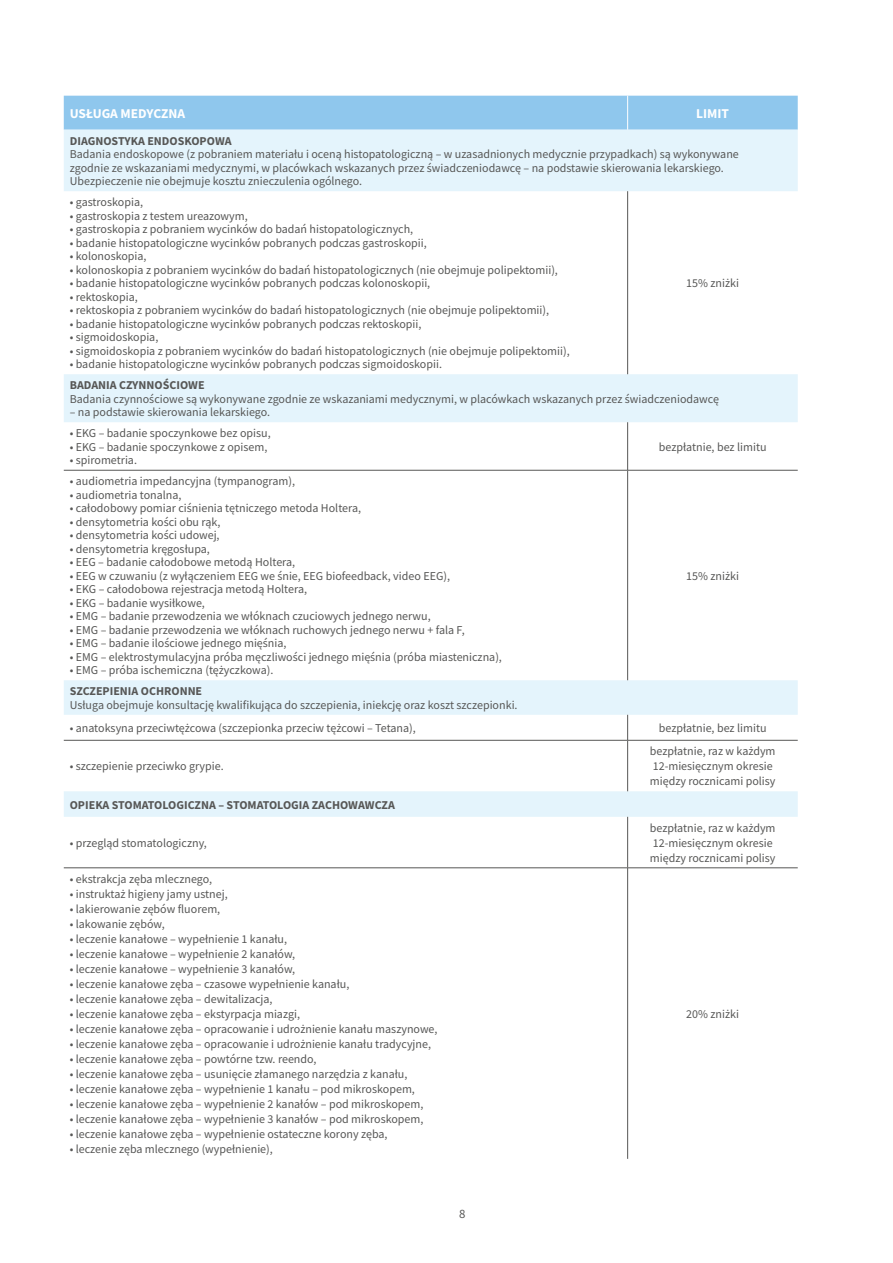
<style>
.page{position:relative;width:893px;height:1263px;background:#fff}
.page>*{position:absolute;margin:0;border:0;box-sizing:border-box;transform-origin:0 0}
.t1{font:700 13.5px "Source Sans Pro";color:#fff}
.t2{font:12.75px "Source Sans Pro";color:#575756}
.t3{font:12px/15px "Source Sans Pro";color:#575756}
.t4{font:700 12px "Source Sans Pro";color:#575756}
</style>
<div class="page">
<div style="left:64px;top:96px;width:734px;height:34px;background:#8fc7ed"></div>
<svg style="left:64px;top:130px;width:734px;height:687px"></svg>
<hr style="left:627px;top:191px;width:1px;height:183px;background:#575756">
<hr style="left:627px;top:422px;width:1px;height:48px;background:#575756">
<hr style="left:627px;top:470px;width:1px;height:210px;background:#575756">
<svg style="left:627px;top:715px;width:1px;height:25px"></svg>
<hr style="left:627px;top:740px;width:1px;height:51px;background:#575756">
<hr style="left:627px;top:817px;width:1px;height:50px;background:#575756">
<hr style="left:627px;top:868px;width:1px;height:291px;background:#575756">
<hr style="left:627px;top:96px;width:1px;height:34px;background:#fff">
<hr style="left:64px;top:470px;width:564px;height:1px;background:#575756">
<hr style="left:628px;top:470px;width:170px;height:1px;background:#575756">
<hr style="left:64px;top:740px;width:564px;height:1px;background:#575756">
<hr style="left:628px;top:740px;width:170px;height:1px;background:#575756">
<hr style="left:64px;top:867px;width:564px;height:1px;background:#575756">
<hr style="left:628px;top:867px;width:170px;height:1px;background:#575756">
<p class="t1" style="left:70px;top:104px;width:117px">USŁUGA MEDYCZNA</p>
<p class="t1" style="left:696px;top:104px;width:34px">LIMIT</p>
<p class="t4" style="left:70px;top:133px;width:163px">DIAGNOSTYKA ENDOSKOPOWA</p>
<p class="t3" style="left:70px;top:147px;width:671px;line-height:13.5px">Badania endoskopowe (z pobraniem materiału i oceną histopatologiczną – w uzasadnionych medycznie przypadkach) są wykonywane zgodnie ze wskazaniami medycznymi, w placówkach wskazanych przez świadczeniodawcę – na podstawie skierowania lekarskiego.<br>Ubezpieczenie nie obejmuje kosztu znieczulenia ogólnego.</p>
<p class="t3" style="left:70px;top:195px;width:75px">• gastroskopia,</p>
<p class="t3" style="left:70px;top:208px;width:179px">• gastroskopia z testem ureazowym,</p>
<p class="t3" style="left:70px;top:222px;width:345px">• gastroskopia z pobraniem wycinków do badań histopatologicznych,</p>
<p class="t3" style="left:70px;top:235px;width:358px">• badanie histopatologiczne wycinków pobranych podczas gastroskopii,</p>
<p class="t3" style="left:70px;top:249px;width:78px">• kolonoskopia,</p>
<p class="t3" style="left:70px;top:262px;width:490px">• kolonoskopia z pobraniem wycinków do badań histopatologicznych (nie obejmuje polipektomii),</p>
<p class="t3" style="left:70px;top:276px;width:362px">• badanie histopatologiczne wycinków pobranych podczas kolonoskopii,</p>
<p class="t3" style="left:70px;top:289px;width:70px">• rektoskopia,</p>
<p class="t3" style="left:70px;top:303px;width:481px">• rektoskopia z pobraniem wycinków do badań histopatologicznych (nie obejmuje polipektomii),</p>
<p class="t3" style="left:70px;top:316px;width:353px">• badanie histopatologiczne wycinków pobranych podczas rektoskopii,</p>
<p class="t3" style="left:70px;top:330px;width:90px">• sigmoidoskopia,</p>
<p class="t3" style="left:70px;top:343px;width:501px">• sigmoidoskopia z pobraniem wycinków do badań histopatologicznych (nie obejmuje polipektomii),</p>
<p class="t3" style="left:70px;top:357px;width:374px">• badanie histopatologiczne wycinków pobranych podczas sigmoidoskopii.</p>
<p class="t3" style="left:686px;top:276px;width:54px">15% zniżki</p>
<p class="t4" style="left:70px;top:377px;width:136px">BADANIA CZYNNOŚCIOWE</p>
<p class="t3" style="left:70px;top:391px;width:651px">Badania czynnościowe są wykonywane zgodnie ze wskazaniami medycznymi, w placówkach wskazanych przez świadczeniodawcę</p>
<p class="t3" style="left:70px;top:405px;width:202px">– na podstawie skierowania lekarskiego.</p>
<p class="t3" style="left:70px;top:426px;width:202px">• EKG – badanie spoczynkowe bez opisu,</p>
<p class="t3" style="left:70px;top:439px;width:199px">• EKG – badanie spoczynkowe z opisem,</p>
<p class="t3" style="left:70px;top:453px;width:69px">• spirometria.</p>
<p class="t3" style="left:659px;top:439px;width:109px">bezpłatnie, bez limitu</p>
<p class="t3" style="left:70px;top:474px;width:227px">• audiometria impedancyjna (tympanogram),</p>
<p class="t3" style="left:70px;top:487px;width:113px">• audiometria tonalna,</p>
<p class="t3" style="left:70px;top:501px;width:293px">• całodobowy pomiar ciśnienia tętniczego metoda Holtera,</p>
<p class="t3" style="left:70px;top:514px;width:152px">• densytometria kości obu rąk,</p>
<p class="t3" style="left:70px;top:528px;width:151px">• densytometria kości udowej,</p>
<p class="t3" style="left:70px;top:541px;width:142px">• densytometria kręgosłupa,</p>
<p class="t3" style="left:70px;top:555px;width:227px">• EEG – badanie całodobowe metodą Holtera,</p>
<p class="t3" style="left:70px;top:568px;width:382px">• EEG w czuwaniu (z wyłączeniem EEG we śnie, EEG biofeedback, video EEG),</p>
<p class="t3" style="left:70px;top:582px;width:239px">• EKG – całodobowa rejestracja metodą Holtera,</p>
<p class="t3" style="left:70px;top:595px;width:137px">• EKG – badanie wysiłkowe,</p>
<p class="t3" style="left:70px;top:609px;width:362px">• EMG – badanie przewodzenia we włóknach czuciowych jednego nerwu,</p>
<p class="t3" style="left:70px;top:622px;width:396px">• EMG – badanie przewodzenia we włóknach ruchowych jednego nerwu + fala F,</p>
<p class="t3" style="left:70px;top:636px;width:218px">• EMG – badanie ilościowe jednego mięśnia,</p>
<p class="t3" style="left:70px;top:649px;width:434px">• EMG – elektrostymulacyjna próba męczliwości jednego mięśnia (próba miasteniczna),</p>
<p class="t3" style="left:70px;top:663px;width:205px">• EMG – próba ischemiczna (tężyczkowa).</p>
<p class="t3" style="left:686px;top:568px;width:54px">15% zniżki</p>
<p class="t4" style="left:70px;top:683px;width:134px">SZCZEPIENIA OCHRONNE</p>
<p class="t3" style="left:70px;top:697px;width:449px">Usługa obejmuje konsultację kwalifikująca do szczepienia, iniekcję oraz koszt szczepionki.</p>
<p class="t3" style="left:70px;top:720px;width:348px">• anatoksyna przeciwtężcowa (szczepionka przeciw tężcowi – Tetana),</p>
<p class="t3" style="left:659px;top:720px;width:109px">bezpłatnie, bez limitu</p>
<p class="t3" style="left:70px;top:759px;width:155px">• szczepienie przeciwko grypie.</p>
<p class="t3" style="left:650px;top:744px;width:127px">bezpłatnie, raz w każdym<br>12-miesięcznym okresie między rocznicami polisy</p>
<p class="t4" style="left:70px;top:796px;width:327px">OPIEKA STOMATOLOGICZNA – STOMATOLOGIA ZACHOWAWCZA</p>
<p class="t3" style="left:70px;top:835px;width:139px">• przegląd stomatologiczny,</p>
<p class="t3" style="left:70px;top:871px;width:144px">• ekstrakcja zęba mlecznego,</p>
<p class="t3" style="left:70px;top:886px;width:159px">• instruktaż higieny jamy ustnej,</p>
<p class="t3" style="left:70px;top:901px;width:152px">• lakierowanie zębów fluorem,</p>
<p class="t3" style="left:70px;top:916px;width:96px">• lakowanie zębów,</p>
<p class="t3" style="left:70px;top:931px;width:219px">• leczenie kanałowe – wypełnienie 1 kanału,</p>
<p class="t3" style="left:70px;top:946px;width:227px">• leczenie kanałowe – wypełnienie 2 kanałów,</p>
<p class="t3" style="left:70px;top:961px;width:227px">• leczenie kanałowe – wypełnienie 3 kanałów,</p>
<p class="t3" style="left:70px;top:976px;width:281px">• leczenie kanałowe zęba – czasowe wypełnienie kanału,</p>
<p class="t3" style="left:70px;top:991px;width:204px">• leczenie kanałowe zęba – dewitalizacja,</p>
<p class="t3" style="left:70px;top:1006px;width:232px">• leczenie kanałowe zęba – ekstyrpacja miazgi,</p>
<p class="t3" style="left:70px;top:1021px;width:369px">• leczenie kanałowe zęba – opracowanie i udrożnienie kanału maszynowe,</p>
<p class="t3" style="left:70px;top:1036px;width:363px">• leczenie kanałowe zęba – opracowanie i udrożnienie kanału tradycyjne,</p>
<p class="t3" style="left:70px;top:1051px;width:248px">• leczenie kanałowe zęba – powtórne tzw. reendo,</p>
<p class="t3" style="left:70px;top:1066px;width:339px">• leczenie kanałowe zęba – usunięcie złamanego narzędzia z kanału,</p>
<p class="t3" style="left:70px;top:1081px;width:347px">• leczenie kanałowe zęba – wypełnienie 1 kanału – pod mikroskopem,</p>
<p class="t3" style="left:70px;top:1096px;width:355px">• leczenie kanałowe zęba – wypełnienie 2 kanałów – pod mikroskopem,</p>
<p class="t3" style="left:70px;top:1111px;width:355px">• leczenie kanałowe zęba – wypełnienie 3 kanałów – pod mikroskopem,</p>
<p class="t3" style="left:70px;top:1126px;width:319px">• leczenie kanałowe zęba – wypełnienie ostateczne korony zęba,</p>
<p class="t3" style="left:70px;top:1141px;width:205px">• leczenie zęba mlecznego (wypełnienie),</p>
<p class="t2" style="left:459px;top:1206px;width:8px">8</p>
<p class="t3" style="left:650px;top:820px;width:127px">bezpłatnie, raz w każdym<br>12-miesięcznym okresie między rocznicami polisy</p>
<p class="t3" style="left:686px;top:1006px;width:54px">20% zniżki</p>
</div>
